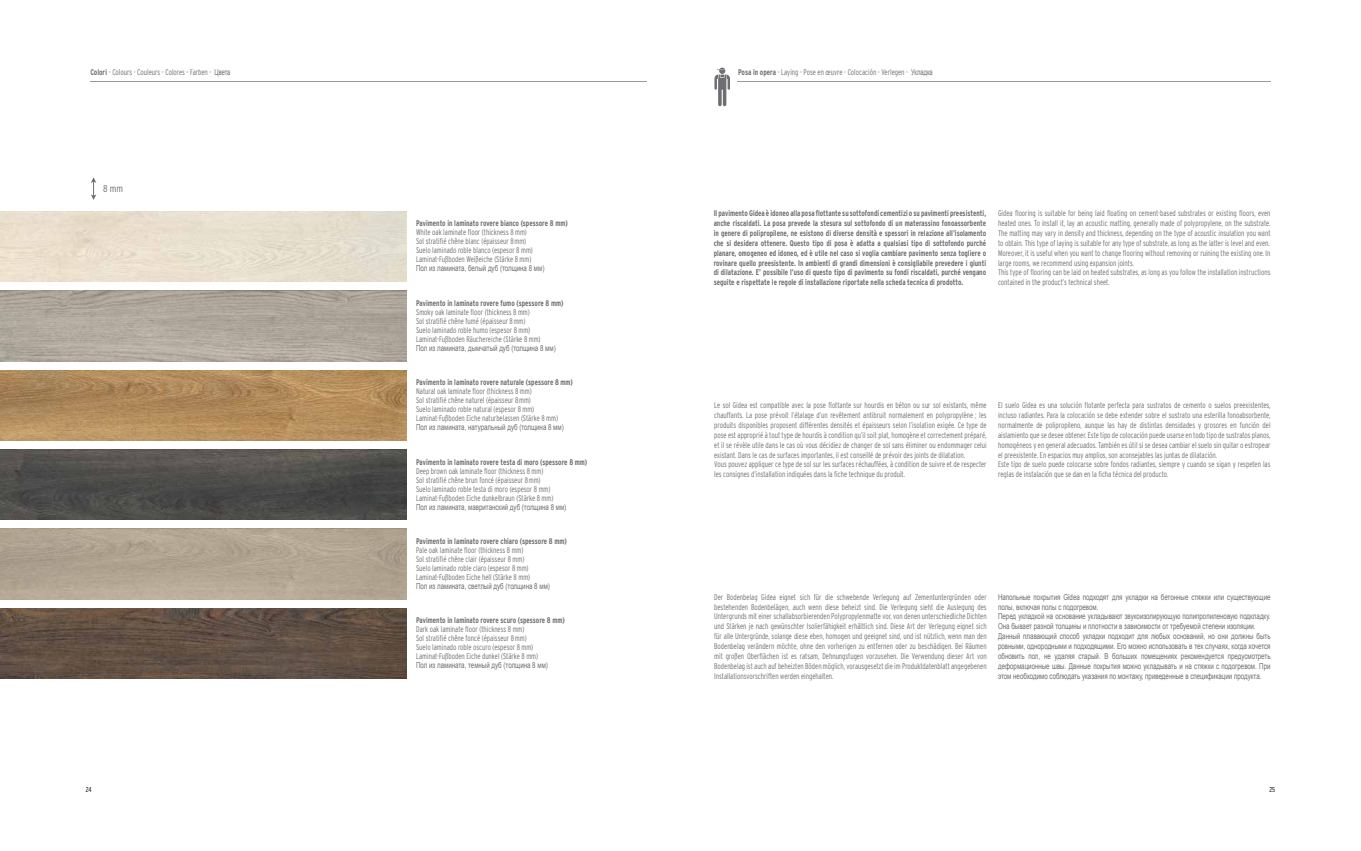
<style>
.page{position:relative;width:1361px;height:851px;background:#fff}
.page>*{position:absolute;margin:0;border:0;box-sizing:border-box;transform-origin:0 0}
.t1{font:300 condensed 10px "Interstate";color:#6d6e71}
.t2{font:300 condensed 8.2px/9.9px "Interstate";color:#6d6e71;scale:.9 1}
.t3{font:700 condensed 8.2px/9.9px "Interstate";color:#6d6e71;text-align:justify;scale:.9 1}
.t4{font:8.2px/9.9px "Arial";color:#6d6e71;scale:.75 1}
.t5{font:300 condensed 7px "Interstate";color:#000}
.s1{font-weight:700}
.s2{font-family:"Arial";font-weight:400;font-stretch:normal}
</style>
<div class="page">
<svg style="left:91px;top:177px;width:5px;height:23px"></svg>
<img style="left:0;top:290px;width:406px;height:71px">
<img style="left:0;top:370px;width:406px;height:70px">
<img style="left:0;top:449px;width:406px;height:71px">
<img style="left:0;top:529px;width:406px;height:70px">
<img style="left:0;top:608px;width:406px;height:70px">
<hr style="left:90px;top:81px;width:557px;height:1px;background:#95979a">
<hr style="left:714px;top:81px;width:556px;height:1px;background:#95979a">
<div style="left:705px;top:62px;width:32px;height:51px;background:#fff"></div>
<svg style="left:714px;top:68px;width:16px;height:38px"></svg>
<p class="t2" style="left:90px;top:67px;width:157px"><span class="s1">Colori</span> - Colours - Couleurs - Colores - Farben - <span class="s2">Цвета</span></p>
<p class="t2" style="left:738px;top:67px;width:218px"><span class="s1">Posa in opera</span> - Laying - Pose en œuvre - Colocación - Verlegen - <span class="s2">Укладка</span></p>
<p class="t1" style="left:103px;top:183px;width:21px">8 mm</p>
<p class="t3" style="left:416px;top:218px;width:170px">Pavimento in laminato rovere bianco (spessore 8 mm)</p>
<p class="t2" style="left:416px;top:228px;width:131px;line-height:9px">White oak laminate floor (thickness 8 mm)<br>Sol stratifié chêne blanc (épaisseur 8 mm)<br>Suelo laminado roble blanco (espesor 8 mm)<br>Laminat-Fußboden Weißeiche (Stärke 8 mm)</p>
<p class="t4" style="left:416px;top:263px;width:172px">Пол из ламината, белый дуб (толщина 8 мм)</p>
<p class="t3" style="left:416px;top:298px;width:165px">Pavimento in laminato rovere fumo (spessore 8 mm)</p>
<p class="t2" style="left:416px;top:307px;width:140px;line-height:9px">Smoky oak laminate floor (thickness 8 mm)<br>Sol stratifié chêne fumé (épaisseur 8 mm)<br>Suelo laminado roble humo (espesor 8 mm)<br>Laminat-Fußboden Räuchereiche (Stärke 8 mm)</p>
<p class="t4" style="left:416px;top:343px;width:188px">Пол из ламината, дымчатый дуб (толщина 8 мм)</p>
<p class="t3" style="left:416px;top:377px;width:176px">Pavimento in laminato rovere naturale (spessore 8 mm)</p>
<p class="t2" style="left:416px;top:386px;width:159px;line-height:9px">Natural oak laminate floor (thickness 8 mm)<br>Sol stratifié chêne naturel (épaisseur 8 mm)<br>Suelo laminado roble natural (espesor 8 mm)<br>Laminat-Fußboden Eiche naturbelassen (Stärke 8 mm)</p>
<p class="t4" style="left:416px;top:422px;width:198px">Пол из ламината, натуральный дуб (толщина 8 мм)</p>
<p class="t3" style="left:416px;top:456px;width:192px">Pavimento in laminato rovere testa di moro (spessore 8 mm)</p>
<p class="t2" style="left:416px;top:466px;width:154px;line-height:9px">Deep brown oak laminate floor (thickness 8 mm)<br>Sol stratifié chêne brun foncé (épaisseur 8 mm)<br>Suelo laminado roble testa di moro (espesor 8 mm)<br>Laminat-Fußboden Eiche dunkelbraun (Stärke 8 mm)</p>
<p class="t4" style="left:416px;top:502px;width:202px">Пол из ламината, мавританский дуб (толщина 8 мм)</p>
<p class="t3" style="left:416px;top:536px;width:169px">Pavimento in laminato rovere chiaro (spessore 8 mm)</p>
<p class="t2" style="left:416px;top:545px;width:128px;line-height:9px">Pale oak laminate floor (thickness 8 mm)<br>Sol stratifié chêne clair (épaisseur 8 mm)<br>Suelo laminado roble claro (espesor 8 mm)<br>Laminat-Fußboden Eiche hell (Stärke 8 mm)</p>
<p class="t4" style="left:416px;top:581px;width:180px">Пол из ламината, светлый дуб (толщина 8 мм)</p>
<p class="t3" style="left:416px;top:615px;width:167px">Pavimento in laminato rovere scuro (spessore 8 mm)</p>
<p class="t2" style="left:416px;top:624px;width:137px;line-height:9px">Dark oak laminate floor (thickness 8 mm)<br>Sol stratifié chêne foncé (épaisseur 8 mm)<br>Suelo laminado roble oscuro (espesor 8 mm)<br>Laminat-Fußboden Eiche dunkel (Stärke 8 mm)</p>
<p class="t4" style="left:416px;top:660px;width:177px">Пол из ламината, темный дуб (толщина 8 мм)</p>
<p class="t3" style="left:713px;top:208px;width:304px">Il pavimento Gidea è idoneo alla posa flottante su sottofondi cementizi o su pavimenti preesistenti, anche riscaldati. La posa prevede la stesura sul sottofondo di un materassino fonoassorbente in genere di polipropilene, ne esistono di diverse densità e spessori in relazione all’isolamento che si desidera ottenere. Questo tipo di posa è adatta a qualsiasi tipo di sottofondo purché planare, omogeneo ed idoneo, ed è utile nel caso si voglia cambiare pavimento senza togliere o rovinare quello preesistente. In ambienti di grandi dimensioni è consigliabile prevedere i giunti di dilatazione. E’ possibile l’uso di questo tipo di pavimento su fondi riscaldati, purché vengano seguite e rispettate le regole di installazione riportate nella scheda tecnica di prodotto.</p>
<p class="t2" style="left:998px;top:208px;width:304px">Gidea flooring is suitable for being laid floating on cement-based substrates or existing floors, even heated ones. To install it, lay an acoustic matting, generally made of polypropylene, on the substrate.<br>The matting may vary in density and thickness, depending on the type of acoustic insulation you want to obtain. This type of laying is suitable for any type of substrate, as long as the latter is level and even.<br>Moreover, it is useful when you want to change flooring without removing or ruining the existing one. In large rooms, we recommend using expansion joints.<br>This type of flooring can be laid on heated substrates, as long as you follow the installation instructions contained in the product’s technical sheet.</p>
<p class="t2" style="left:714px;top:400px;width:304px">Le sol Gidea est compatible avec la pose flottante sur hourdis en béton ou sur sol existants, même chauffants. La pose prévoit l’étalage d’un revêtement antibruit normalement en polypropylène ; les produits disponibles proposent différentes densités et épaisseurs selon l’isolation exigée. Ce type de pose est approprié à tout type de hourdis à condition qu’il soit plat, homogène et correctement préparé, et il se révèle utile dans le cas où vous décidiez de changer de sol sans éliminer ou endommager celui existant. Dans le cas de surfaces importantes, il est conseillé de prévoir des joints de dilatation.<br>Vous pouvez appliquer ce type de sol sur les surfaces réchauffées, à condition de suivre et de respecter les consignes d’installation indiquées dans la fiche technique du produit.</p>
<p class="t2" style="left:998px;top:400px;width:304px">El suelo Gidea es una solución flotante perfecta para sustratos de cemento o suelos preexistentes, incluso radiantes. Para la colocación se debe extender sobre el sustrato una esterilla fonoabsorbente, normalmente de polipropileno, aunque las hay de distintas densidades y grosores en función del aislamiento que se desee obtener. Este tipo de colocación puede usarse en todo tipo de sustratos planos, homogéneos y en general adecuados. También es útil si se desea cambiar el suelo sin quitar o estropear el preexistente. En espacios muy amplios, son aconsejables las juntas de dilatación.<br>Este tipo de suelo puede colocarse sobre fondos radiantes, siempre y cuando se sigan y respeten las reglas de instalación que se dan en la ficha técnica del producto.</p>
<p class="t2" style="left:714px;top:591px;width:304px;text-align:justify">Der Bodenbelag Gidea eignet sich für die schwebende Verlegung auf Zementuntergründen oder bestehenden Bodenbelägen, auch wenn diese beheizt sind. Die Verlegung sieht die Auslegung des Untergrunds mit einer schallabsorbierenden Polypropylenmatte vor, von denen unterschiedliche Dichten und Stärken je nach gewünschter Isolierfähigkeit erhältlich sind. Diese Art der Verlegung eignet sich für alle Untergründe, solange diese eben, homogen und geeignet sind, und ist nützlich, wenn man den Bodenbelag verändern möchte, ohne den vorherigen zu entfernen oder zu beschädigen. Bei Räumen mit großen Oberflächen ist es ratsam, Dehnungsfugen vorzusehen. Die Verwendung dieser Art von Bodenbelag ist auch auf beheizten Böden möglich, vorausgesetzt die im Produktdatenblatt angegebenen Installationsvorschriften werden eingehalten.</p>
<p class="t4" style="left:998px;top:592px;width:365px">Напольные покрытия Gidea подходят для укладки на бетонные стяжки или существующие полы, включая полы с подогревом.<br>Перед укладкой на основание укладывают звукоизолирующую полипропиленовую подкладку.<br>Она бывает разной толщины и плотности в зависимости от требуемой степени изоляции.<br>Данный плавающий способ укладки подходит для любых оснований, но они должны быть ровными, однородными и подходящими. Его можно использовать в тех случаях, когда хочется обновить пол, не удаляя старый. В больших помещениях рекомендуется предусмотреть деформационные швы. Данные покрытия можно укладывать и на стяжки с подогревом. При этом необходимо соблюдать указания по монтажу, приведенные в спецификации продукта.</p>
<p class="t5" style="left:86px;top:785px;width:7px">24</p>
<p class="t5" style="left:1269px;top:785px;width:7px">25</p>
</div>
